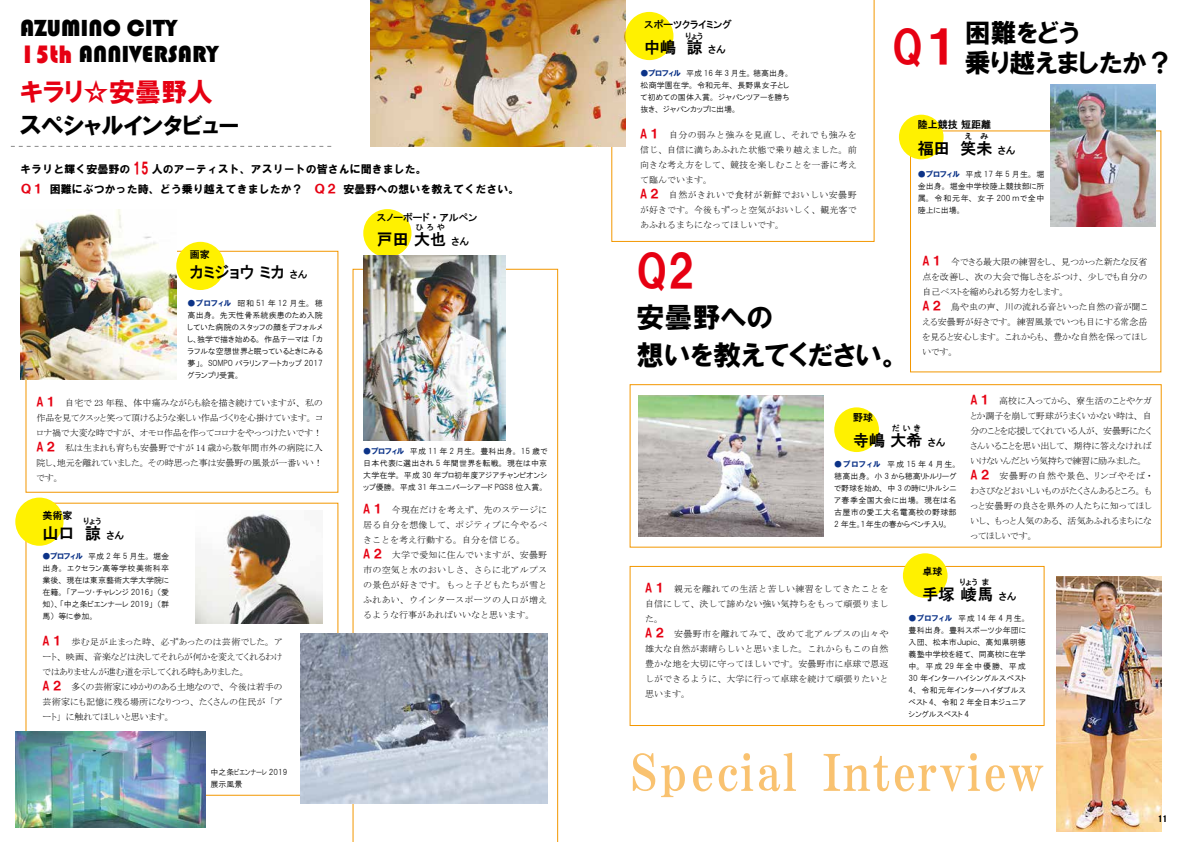
<style>
.page{position:relative;width:1191px;height:842px;background:#fff}
.page>*{position:absolute;margin:0;border:0;box-sizing:border-box;transform-origin:0 0}
.t1{font:50px "HGP Mincho E";letter-spacing:.04em;color:#f9c270}
.t2{font:45px "HGP Soei Kakugothic UB";color:#e60012}
.t3{font:28px/38px "HGP Soei Kakugothic UB";color:#000}
.t4{font:26px/30px "HGP Soei Kakugothic UB";color:#000}
.t5{font:26px "HGP Soei Kakugothic UB";color:#e60012}
.t6{font:24px/26px "Bauhaus 93";color:#000}
.t7{font:24px "HGP Soei Kakugothic UB";color:#000}
.t8{font:16px "HGP Gothic E";color:#000}
.t9{font:11px/20px "HG Soei Kakugothic UB";color:#000}
.t10{font:10px "HGP Gothic E";color:#000}
.t11{font:9px/15px "MS P Mincho";letter-spacing:.01em;color:#000}
.t12{font:9px/15px "MS Mincho";letter-spacing:.005em;color:#000}
.t13{font:9px/15px "MS Mincho";letter-spacing:.025em;color:#000}
.t14{font:500 9px "Gothic BBB Pro";color:#000}
.t15{font:8px/12px "HGP Gothic M";letter-spacing:.005em;color:#000;text-align:justify}
.t16{font:8px "HGP Gothic E";color:#000}
.s1{font-size:26px;color:#e60012}
.s2{font-size:16px;color:#e60012}
.s3{font-size:12px;color:#e60012}
.s4{font-size:10px}
.s5{font-family:"HGP Soei Kakugothic UB";color:#0c3388}
.s6{font-family:"HGP Soei Kakugothic UB";font-size:12px;color:#e60012}
.s7{font-size:16px}
</style>
<div class="page">
<svg style="left:353px;top:269px;width:205px;height:573px"></svg>
<svg style="left:611px;top:0;width:263px;height:242px"></svg>
<div style="left:630px;top:384px;width:531px;height:163px;border:1px solid #f39700"></div>
<div style="left:630px;top:566px;width:414px;height:160px;border:1px solid #f39700"></div>
<img style="left:16px;top:731px;width:189px;height:97px">
<img style="left:370px;top:0;width:255px;height:146px">
<svg style="left:11px;top:146px;width:320px;height:1px"></svg>
<img style="left:20px;top:209px;width:156px;height:170px">
<div style="left:176px;top:242px;width:48px;height:48px;background:#fff100;border-radius:50%"></div>
<div style="left:363px;top:209px;width:48px;height:48px;background:#fff100;border-radius:50%"></div>
<div style="left:625px;top:12px;width:48px;height:48px;background:#fff100;border-radius:50%"></div>
<div style="left:899px;top:115px;width:44px;height:44px;background:#fff100;border-radius:50%"></div>
<div style="left:834px;top:407px;width:45px;height:45px;background:#fff100;border-radius:50%"></div>
<div style="left:903px;top:553px;width:44px;height:45px;background:#fff100;border-radius:50%"></div>
<div style="left:15px;top:498px;width:48px;height:48px;background:#fff100;border-radius:50%"></div>
<img style="left:363px;top:256px;width:142px;height:184px">
<img style="left:301px;top:633px;width:246px;height:170px">
<img style="left:195px;top:513px;width:128px;height:110px">
<img style="left:1050px;top:85px;width:105px;height:142px">
<img style="left:639px;top:396px;width:184px;height:140px">
<img style="left:1056px;top:576px;width:105px;height:255px">
<h3 class="t6" style="left:20px;top:15px;width:200px">AZUMINO CITY<br><span class="s1">15th</span> ANNIVERSARY</h3>
<h3 class="t5" style="left:20px;top:78px;width:194px">キラリ☆安曇野人</h3>
<h3 class="t7" style="left:20px;top:113px;width:220px">スペシャルインタビュー</h3>
<h3 class="t9" style="left:20px;top:159px;width:501px">キラリと輝く安曇野の <span class="s2">15</span> 人のアーティスト、アスリートの皆さんに聞きました。<br><span class="s3">Ｑ１</span> 困難にぶつかった時、どう乗り越えてきましたか？　<span class="s3">Ｑ２</span> 安曇野への想いを教えてください。</h3>
<p class="t10" style="left:190px;top:250px;width:21px">画家</p>
<h3 class="t8" style="left:190px;top:264px;width:119px">カミジョウ ミカ <span class="s4">さん</span></h3>
<p class="t15" style="left:188px;top:297px;width:137px"><span class="s5">●プロフィル</span>　昭和 51 年 12 月生。穂高出身。先天性骨系統疾患のため入院していた病院のスタッフの顔をデフォルメし、独学で描き始める。作品テーマは「カラフルな空想世界と眠っているときにみる夢」。 SOMPO パラリンアートカップ 2017グランプリ受賞。</p>
<p class="t11" style="left:36px;top:395px;width:288px;text-align:justify"><span class="s6">A １</span> 自宅で 23 年程、体中痛みながらも絵を描き続けていますが、私の作品を見てクスッと笑って頂けるような楽しい作品づくりを心掛けています。コロナ禍で大変な時ですが、オモロ作品を作ってコロナをやっつけたいです！<span class="s6">A ２</span> 私は生まれも育ちも安曇野ですが 14 歳から数年間市外の病院に入院し、地元を離れていました。その時思った事は安曇野の風景が一番いい！です。</p>
<p class="t10" style="left:43px;top:510px;width:31px">美術家</p>
<h3 class="t8" style="left:43px;top:525px;width:60px">山口　諒</h3>
<p class="t16" style="left:84px;top:517px;width:19px">りょう</p>
<p class="t10" style="left:106px;top:530px;width:19px">さん</p>
<p class="t15" style="left:43px;top:550px;width:128px"><span class="s5">●プロフィル</span> 平成 2 年 5 月生。堀金出身。エクセラン高等学校美術科卒業後、現在は東京藝術大学大学院に在籍。「アーツ・チャレンジ 2016」（愛知）、「中之条ビエンナーレ 2019」（群馬）等に参加。</p>
<p class="t11" style="left:43px;top:635px;width:241px"><span class="s6">A １</span> 歩む足が止まった時、必ずあったのは芸術でした。アート、映画、音楽などは決してそれらが何かを変えてくれるわけではありませんが進む道を示してくれる時もありました。<br><span class="s6">A ２</span> 多くの芸術家にゆかりのある土地なので、今後は若手の芸術家にも記憶に残る場所になりつつ、たくさんの住民が「アート」に触れてほしいと思います。</p>
<p class="t15" style="left:211px;top:766px;width:78px">中之条ビエンナーレ 2019展示風景</p>
<p class="t10" style="left:377px;top:213px;width:102px">スノーボード・アルペン</p>
<h3 class="t8" style="left:377px;top:232px;width:55px">戸田 大</h3>
<p class="t16" style="left:416px;top:224px;width:30px">ひろや</p>
<p class="t10" style="left:430px;top:237px;width:40px"><span class="s7">也</span>さん</p>
<p class="t15" style="left:363px;top:445px;width:185px"><span class="s5">●プロフィル</span> 平成 11 年 2 月生。豊科出身。 15 歳で日本代表に選出され 5 年間世界を転戦。現在は中京大学在学。平成 30 年プロ初年度アジアチャンピオンシップ優勝。平成 31 年ユニバーシアード PGS8 位入賞。</p>
<p class="t13" style="left:363px;top:502px;width:185px"><span class="s6">A １</span> 今現在だけを考えず、先のステージに居る自分を想像して、ポジティブに今やるべきことを考え行動する。自分を信じる。<br><span class="s6">A ２</span> 大学で愛知に住んでいますが、安曇野市の空気と水のおいしさ、さらに北アルプスの景色が好きです。もっと子どもたちが雪とふれあい、ウインタースポーツの人口が増えるような行事があればいいなと思います。</p>
<p class="t10" style="left:644px;top:20px;width:89px">スポーツクライミング</p>
<h3 class="t8" style="left:644px;top:40px;width:60px">中嶋　諒</h3>
<p class="t16" style="left:685px;top:32px;width:19px">りょう</p>
<p class="t10" style="left:708px;top:45px;width:19px">さん</p>
<p class="t15" style="left:640px;top:67px;width:151px;text-align:left"><span class="s5">●プロフィル</span> 平成 16 年 3 月生。穂高出身。松商学園在学。令和元年、長野県女子として初めての国体入賞。ジャパンツアーを勝ち抜き、ジャパンカップに出場。</p>
<p class="t12" style="left:640px;top:127px;width:218px"><span class="s6">A １</span> 自分の弱みと強みを見直し、それでも強みを信じ、自信に満ちあふれた状態で乗り越えました。前向きな考え方をして、競技を楽しむことを一番に考えて臨んでいます。<br><span class="s6">A ２</span> 自然がきれいで食材が新鮮でおいしい安曇野が好きです。今後もずっと空気がおいしく、観光客であふれるまちになってほしいです。</p>
<h2 class="t2" style="left:892px;top:25px;width:68px">Q１</h2>
<h3 class="t4" style="left:964px;top:17px;width:210px">困難をどう<br>乗り越えましたか？</h3>
<p class="t10" style="left:918px;top:120px;width:75px">陸上競技 短距離</p>
<h3 class="t8" style="left:918px;top:140px;width:60px">福田　笑</h3>
<p class="t16" style="left:964px;top:132px;width:25px">え み</p>
<p class="t10" style="left:976px;top:145px;width:40px"><span class="s7">未</span>さん</p>
<p class="t15" style="left:918px;top:168px;width:128px"><span class="s5">●プロフィル</span> 平成 17 年 5 月生。堀金出身。堀金中学校陸上競技部に所属。令和元年、女子 200 ｍで全中陸上に出場。</p>
<h2 class="t2" style="left:637px;top:249px;width:60px">Q2</h2>
<h3 class="t3" style="left:636px;top:298px;width:266px">安曇野への<br>想いを教えてください。</h3>
<p class="t11" style="left:922px;top:254px;width:226px"><span class="s6">A １</span> 今できる最大限の練習をし、見つかった新たな反省点を改善し、次の大会で悔しさをぶつけ、少しでも自分の自己ベストを縮められる努力をします。<br><span class="s6">A ２</span> 鳥や虫の声、川の流れる音といった自然の音が聞こえる安曇野が好きです。練習風景でいつも目にする常念岳を見ると安心します。これからも、豊かな自然を保ってほしいです。</p>
<p class="t10" style="left:853px;top:412px;width:21px">野球</p>
<h3 class="t8" style="left:853px;top:432px;width:55px">寺嶋 大</h3>
<p class="t16" style="left:892px;top:424px;width:30px">だいき</p>
<p class="t10" style="left:906px;top:438px;width:40px"><span class="s7">希</span>さん</p>
<p class="t15" style="left:834px;top:458px;width:125px;text-align:left"><span class="s5">●プロフィル</span> 平成 15 年 4 月生。穂高出身。小 3 から穂高リトルリーグで野球を始め、中 3 の時にリトルシニア春季全国大会に出場。現在は名古屋市の愛工大名電高校の野球部<br>2 年生。１年生の春からベンチ入り。</p>
<p class="t11" style="left:970px;top:393px;width:183px"><span class="s6">A １</span> 高校に入ってから、寮生活のことやケガとか調子を崩して野球がうまくいかない時は、自分のことを応援してくれている人が、安曇野にたくさんいることを思い出して、期待に答えなければいけないんだという気持ちで練習に励みました。<br><span class="s6">A ２</span> 安曇野の自然や景色、リンゴやそば・わさびなどおいしいものがたくさんあるところ。もっと安曇野の良さを県外の人たちに知ってほしいし、もっと人気のある、活気あふれるまちになってほしいです。</p>
<p class="t10" style="left:922px;top:566px;width:21px">卓球</p>
<h3 class="t8" style="left:922px;top:586px;width:72px">手塚 崚馬</h3>
<p class="t16" style="left:960px;top:578px;width:19px">りょう</p>
<p class="t16" style="left:981px;top:578px;width:9px">ま</p>
<p class="t12" style="left:645px;top:582px;width:245px"><span class="s6">A １</span> 親元を離れての生活と苦しい練習をしてきたことを自信にして、決して諦めない強い気持ちをもって頑張りました。<br><span class="s6">A ２</span> 安曇野市を離れてみて、改めて北アルプスの山々や雄大な自然が素晴らしいと思いました。これからもこの自然豊かな地を大切に守ってほしいです。安曇野市に卓球で恩返しができるように、大学に行って卓球を続けて頑張りたいと思います。</p>
<p class="t10" style="left:998px;top:591px;width:19px">さん</p>
<p class="t15" style="left:908px;top:612px;width:120px;text-align:left"><span class="s5">●プロフィル</span> 平成 14 年 4 月生。豊科出身。豊科スポーツ少年団に入団、松本市Ｊｕｐｉｃ、高知県明徳義塾中学校を経て、同高校に在学中。平成 29 年全中優勝、平成<br>30 年インターハイシングルスベスト<br>4、令和元年インターハイダブルスベスト 4、令和 2 年全日本ジュニアシングルスベスト 4</p>
<h1 class="t1" style="left:630px;top:747px;width:415px">Special Interview</h1>
<p class="t14" style="left:1158px;top:811px;width:10px">11</p>
</div>
